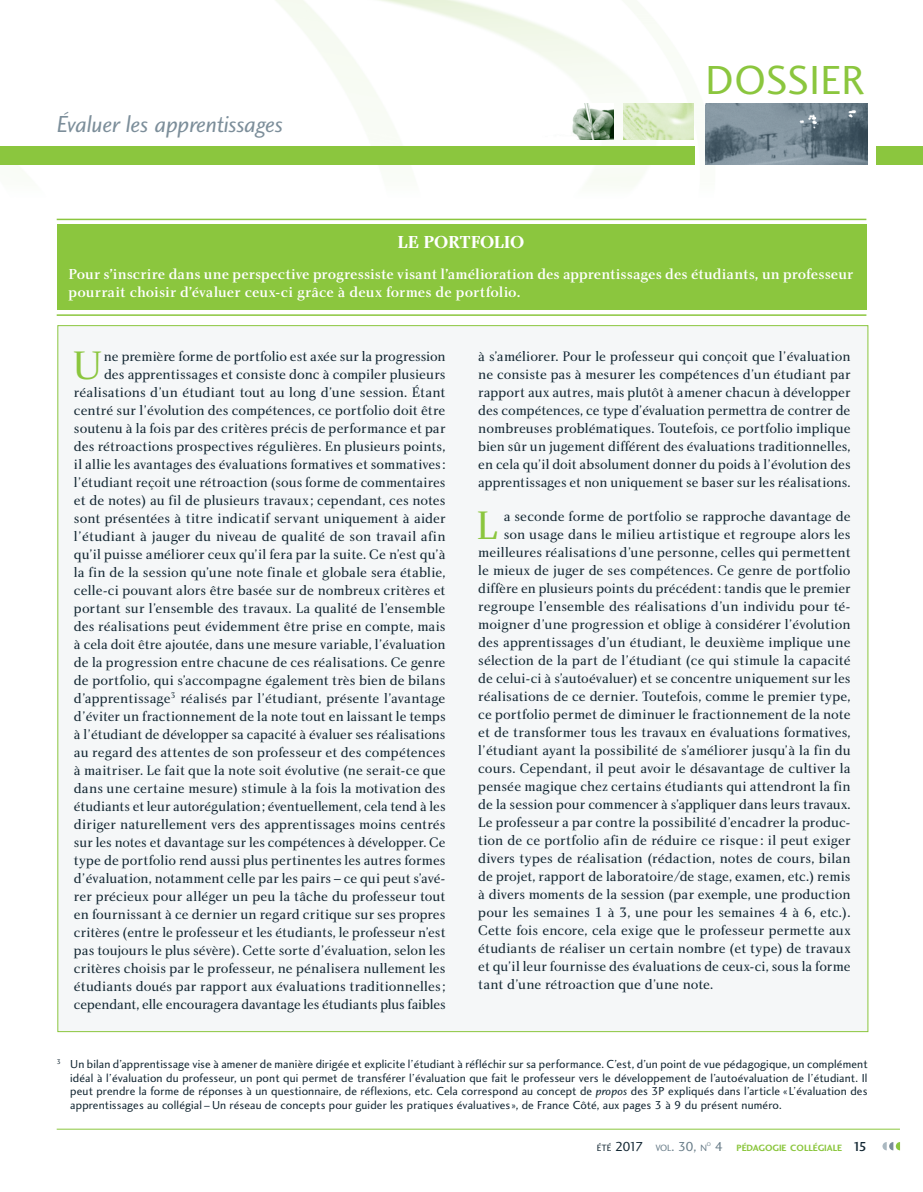
<style>
.page{position:relative;width:923px;height:1192px;background:#fff}
.page>*{position:absolute;margin:0;border:0;box-sizing:border-box;transform-origin:0 0}
.t1{font:42px "Charlotte Sans Book Plain";letter-spacing:.005em;color:#8bc63e}
.Article__OK{font:41.25px "Charlotte Book Plain";color:#8bc63e}
.t2{font:24px "Charlotte Sans Book Italic Plain";letter-spacing:-.015em;color:#7c8e9a}
.Article__OK-2{font:18px "Charlotte Bold Plain";letter-spacing:-.01em;color:#fff}
.Article__OK-3{font:15px/18px "Charlotte Medium Plain";color:#fff}
.Article__OK-4{font:14.25px/18px "Charlotte Book Plain";color:#122632;text-align:right}
.t3{font:13.5px "Charlotte Sans Book Plain";letter-spacing:-.09em;color:#122632}
.E-_texte_des_notes_e{font:12px/13.5px "Charlotte Sans Book Plain";letter-spacing:.01em;color:#122632;text-align:justify}
.t4{font:9.45px "Charlotte Sans Bold Plain";color:#8bc63e}
.t5{font:5.55px "Charlotte Sans Book Plain";color:#687c88}
.s1{font-size:15px}
.s2{font-family:"Charlotte Sans Book Italic Plain"}
.s3{font-size:9.45px}
.s4{font-size:9.45px;color:#687c88}
.s5{color:#687c88}
.s6{font-family:"Charlotte Sans Book Plain";font-size:13.5px;color:#687c88}
.s7{font-family:"Charlotte Sans Medium Plain";font-size:13.5px;color:#122632}
</style>
<div class="page">
<svg style="left:882px;top:1142px;width:17px;height:8px"></svg>
<img style="left:276px;top:0;width:592px;height:185px">
<hr style="left:57px;top:1129px;width:842px;height:1px;background:#8bc63e">
<div style="left:875px;top:146px;width:47px;height:19px;background:#8bc63e"></div>
<div style="left:0;top:146px;width:694px;height:19px;background:#8bc63e"></div>
<div style="left:57px;top:325px;width:810px;height:707px;background:#f5f7f8;border:1px solid #8bc63e"></div>
<hr style="left:57px;top:219px;width:809px;height:1px;background:#8bc63e">
<hr style="left:57px;top:314px;width:809px;height:2px;background:#8bc63e">
<div style="left:57px;top:224px;width:809px;height:86px;background:#8bc63e"></div>
<img style="left:705px;top:103px;width:162px;height:62px">
<img style="left:623px;top:103px;width:70px;height:36px">
<img style="left:542px;top:103px;width:71px;height:36px">
<p class="t2" style="left:57px;top:110px;width:228px">Évaluer les apprentissages</p>
<p class="t1" style="left:705px;top:55px;width:161px">DOSSIER</p>
<p class="Article__OK-2" style="left:397px;top:231px;width:128px">LE PORTFOLIO</p>
<p class="Article__OK-3" style="left:68px;top:265px;width:786px">Pour s’inscrire dans une perspective progressiste visant l’amélioration des apprentissages des étudiants, un professeur pourrait choisir d’évaluer ceux-ci grâce à deux formes de portfolio.</p>
<p class="Article__OK-4" style="left:74px;top:347px;width:373px">ne première forme de portfolio est axée sur la progression<br>des apprentissages et consiste donc à compiler plusieurs réalisations d’un étudiant tout au long d’une session. Étant centré sur l’évolution des compétences, ce portfolio doit être soutenu à la fois par des critères précis de performance et par des rétroactions prospectives régulières. En plusieurs points, il allie les avantages des évaluations formatives et sommatives: l’étudiant reçoit une rétroaction (sous forme de commentaires et de notes) au fil de plusieurs travaux ; cependant, ces notes sont présentées à titre indicatif servant uniquement à aider l’étudiant à jauger du niveau de qualité de son travail afin qu’il puisse améliorer ceux qu’il fera par la suite. Ce n’est qu’à la fin de la session qu’une note finale et globale sera établie, celle-ci pouvant alors être basée sur de nombreux critères et portant sur l’ensemble des travaux. La qualité de l’ensemble des réalisations peut évidemment être prise en compte, mais à cela doit être ajoutée, dans une mesure variable, l’évaluation de la progression entre chacune de ces réalisations. Ce genre de portfolio, qui s’accompagne également très bien de bilans d’apprentissage<sup>3</sup> réalisés par l’étudiant, présente l’avantage d’éviter un fractionnement de la note tout en laissant le temps à l’étudiant de développer sa capacité à évaluer ses réalisations au regard des attentes de son professeur et des compétences à maitriser. Le fait que la note soit évolutive (ne serait-ce que dans une certaine mesure) stimule à la fois la motivation des étudiants et leur autorégulation; éventuellement, cela tend à les diriger naturellement vers des apprentissages moins centrés sur les notes et davantage sur les compétences à développer. Ce type de portfolio rend aussi plus pertinentes les autres formes d’évaluation, notamment celle par les pairs<span class="s1">–</span>ce qui peut s’avé&shy;rer précieux pour alléger un peu la tâche du professeur tout en fournissant à ce dernier un regard critique sur ses propres critères (entre le professeur et les étudiants, le professeur n’est pas toujours le plus sévère). Cette sorte d’évaluation, selon les critères choisis par le professeur, ne pénalisera nullement les étudiants doués par rapport aux évaluations traditionnelles; cependant, elle encouragera davantage les étudiants plus faibles</p>
<p class="Article__OK" style="left:73px;top:341px;width:30px">U</p>
<p class="Article__OK-4" style="left:478px;top:347px;width:374px;text-align:justify">à s’améliorer. Pour le professeur qui conçoit que l’évaluation ne consiste pas à mesurer les compétences d’un étudiant par rapport aux autres, mais plutôt à amener chacun à développer des compétences, ce type d’évaluation permettra de contrer de nombreuses problématiques. Toutefois, ce portfolio implique bien sûr un jugement différent des évaluations traditionnelles, en cela qu’il doit absolument donner du poids à l’évolution des apprentissages et non uniquement se baser sur les réalisations.</p>
<p class="Article__OK" style="left:476px;top:501px;width:23px">L</p>
<p class="Article__OK-4" style="left:503px;top:507px;width:348px">a seconde forme de portfolio se rapproche davantage de</p>
<p class="Article__OK-4" style="left:503px;top:525px;width:348px">son usage dans le milieu artistique et regroupe alors les</p>
<p class="Article__OK-4" style="left:478px;top:543px;width:374px">meilleures réalisations d’une personne, celles qui permettent</p>
<p class="Article__OK-4" style="left:478px;top:561px;width:373px">le mieux de juger de ses compétences. Ce genre de portfolio</p>
<p class="Article__OK-4" style="left:478px;top:579px;width:373px">diffère en plusieurs points du précédent: tandis que le premier</p>
<p class="Article__OK-4" style="left:478px;top:597px;width:373px">regroupe l’ensemble des réalisations d’un individu pour té-</p>
<p class="Article__OK-4" style="left:478px;top:615px;width:373px">moigner d’une progression et oblige à considérer l’évolution</p>
<p class="Article__OK-4" style="left:478px;top:633px;width:373px">des apprentissages d’un étudiant, le deuxième implique une</p>
<p class="Article__OK-4" style="left:478px;top:651px;width:373px">sélection de la part de l’étudiant (ce qui stimule la capacité</p>
<p class="Article__OK-4" style="left:478px;top:669px;width:373px">de celui-ci à s’autoévaluer) et se concentre uniquement sur les</p>
<p class="Article__OK-4" style="left:478px;top:687px;width:373px">réalisations de ce dernier. Toutefois, comme le premier type,</p>
<p class="Article__OK-4" style="left:478px;top:705px;width:373px">ce portfolio permet de diminuer le fractionnement de la note</p>
<p class="Article__OK-4" style="left:478px;top:723px;width:373px">et de transformer tous les travaux en évaluations formatives,</p>
<p class="Article__OK-4" style="left:478px;top:741px;width:373px">l’étudiant ayant la possibilité de s’améliorer jusqu’à la fin du</p>
<p class="Article__OK-4" style="left:478px;top:759px;width:373px">cours. Cependant, il peut avoir le désavantage de cultiver la</p>
<p class="Article__OK-4" style="left:478px;top:777px;width:374px">pensée magique chez certains étudiants qui attendront la fin</p>
<p class="Article__OK-4" style="left:478px;top:795px;width:373px">de la session pour commencer à s’appliquer dans leurs travaux.</p>
<p class="Article__OK-4" style="left:478px;top:813px;width:374px">Le professeur a par contre la possibilité d’encadrer la produc-</p>
<p class="Article__OK-4" style="left:478px;top:831px;width:373px">tion de ce portfolio afin de réduire ce risque : il peut exiger</p>
<p class="Article__OK-4" style="left:478px;top:849px;width:374px">divers types de réalisation (rédaction, notes de cours, bilan</p>
<p class="Article__OK-4" style="left:478px;top:867px;width:373px">de projet, rapport de laboratoire/de stage, examen, etc.) remis</p>
<p class="Article__OK-4" style="left:478px;top:885px;width:373px">à divers moments de la session (par exemple, une production</p>
<p class="Article__OK-4" style="left:478px;top:903px;width:374px">pour les semaines 1 à 3, une pour les semaines 4 à 6, etc.).</p>
<p class="Article__OK-4" style="left:478px;top:921px;width:373px">Cette fois encore, cela exige que le professeur permette aux</p>
<p class="Article__OK-4" style="left:478px;top:939px;width:373px">étudiants de réaliser un certain nombre (et type) de travaux</p>
<p class="Article__OK-4" style="left:478px;top:957px;width:374px">et qu’il leur fournisse des évaluations de ceux-ci, sous la forme</p>
<p class="Article__OK-4" style="left:478px;top:975px;width:236px">tant d’une rétroaction que d’une note.</p>
<p class="E-_texte_des_notes_e" style="left:70px;top:1057px;width:798px;text-indent:-14px"><sup>3</sup> Un bilan d’apprentissage vise à amener de manière dirigée et explicite l’étudiant à réfléchir sur sa performance. C’est, d’un point de vue pédagogique, un complément idéal à l’évaluation du professeur, un pont qui permet de transférer l’évaluation que fait le professeur vers le développement de l’autoévaluation de l’étudiant. Il peut prendre la forme de réponses à un questionnaire, de réflexions, etc. Cela correspond au concept de <span class="s2">propos</span> des 3P expliqués dans l’article « L’évaluation des apprentissages au collégial–Un réseau de concepts pour guider les pratiques évaluatives », de France Côté, aux pages 3 à 9 du présent numéro.</p>
<p class="t3" style="left:596px;top:1138px;width:111px"><span class="s3">ÉTÉ</span> 2017 <span class="s4">VOL</span><span class="s5">. 30,</span> <span class="s4">N</span></p>
<p class="t5" style="left:706px;top:1141px;width:6px">O</p>
<p class="t4" style="left:714px;top:1142px;width:154px"><span class="s6">4</span> PÉDAGOGIE COLLÉGIALE <span class="s7">15</span></p>
</div>
